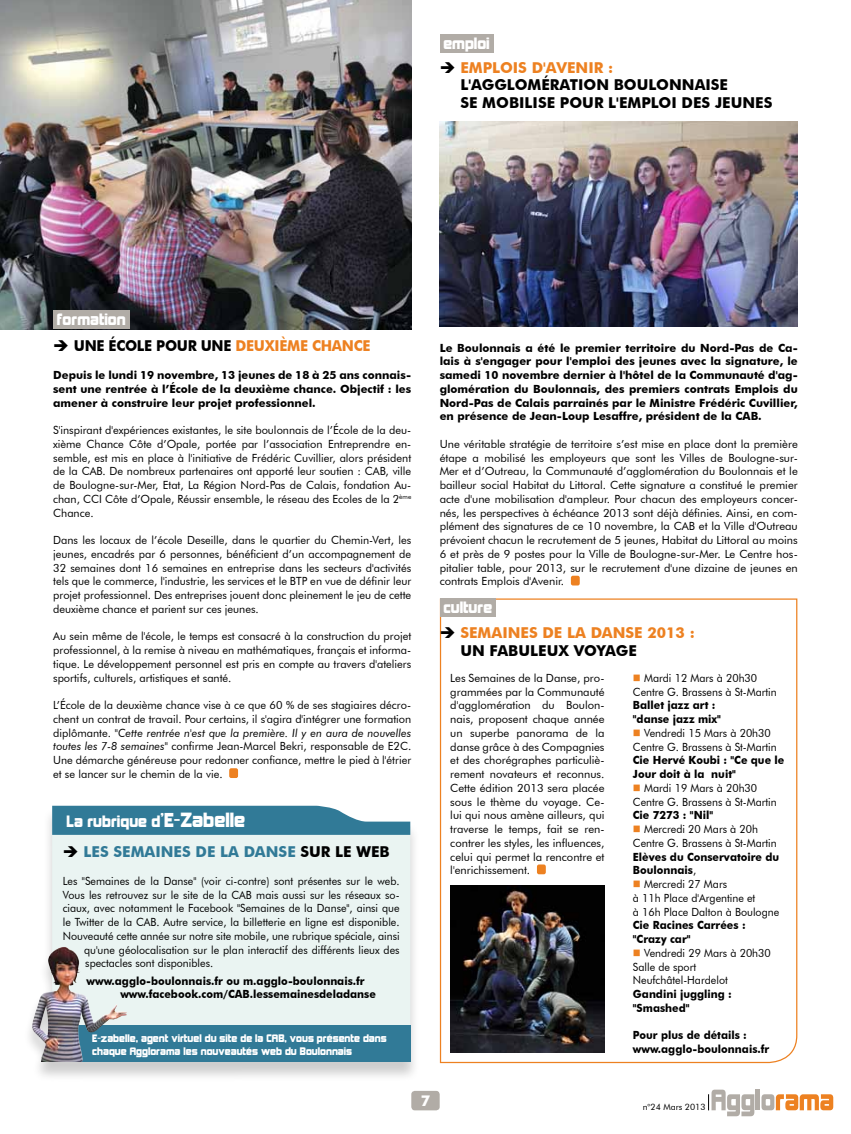
<style>
.page{position:relative;width:851px;height:1134px;background:#fff}
.page>*{position:absolute;margin:0;border:0;box-sizing:border-box;transform-origin:0 0}
.t1{font:700 15px "Futura BT";color:#000}
.t2{font:700 15px/17.5px "Futura BT";color:#ed8121}
.t3{font:15px "Kimberley";color:#fff}
.t4{font:700 15px "Futura BT";color:#317a97}
.t5{font:700 15px "Futura BT";letter-spacing:-.02em;color:#ed8121;scale:.95 1}
.t6{font:700 15px "Futura BT";color:#000;scale:.95 1}
.t7{font:700 15px "Futura BT";color:#fff}
.t8{font:11.25px/13.8px "Futura BT";color:#000;text-align:justify}
.t9{font:11.25px/13.8px "Futura BT";color:#000;scale:.95 1}
.t10{font:700 11.25px/13.8px "Futura BT";color:#000;text-align:justify}
.t11{font:700 11.25px/13.8px "Futura BT";color:#000;scale:.95 1}
.t12{font:10px/12.5px "Kimberley";color:#fff}
.t13{font:8.75px "Futura BT";color:#000}
.s1{color:#000}
.s2{font-style:italic}
.s3{font-size:18.75px}
.s4{color:#ed8121}
.s5{font-weight:400}
</style>
<div class="page">
<div style="left:755px;top:1089px;width:5px;height:21px;background:#b1aca6"></div>
<svg style="left:761px;top:1094px;width:72px;height:16px"></svg>
<svg style="left:708px;top:1089px;width:46px;height:27px"></svg>
<div style="left:411px;top:1091px;width:28px;height:19px;background:#b1aca6;border-radius:4px"></div>
<svg style="left:439px;top:598px;width:358px;height:466px"></svg>
<div style="left:570px;top:576px;width:9px;height:9px;background:#ed8121;border-radius:2px"></div>
<div style="left:537px;top:864px;width:8px;height:10px;background:#ed8121;border-radius:2px"></div>
<div style="left:440px;top:34px;width:53px;height:18px;background:#b1aca6"></div>
<div style="left:440px;top:598px;width:55px;height:19px;background:#b1aca6"></div>
<img style="left:439px;top:121px;width:358px;height:205px">
<img style="left:450px;top:886px;width:154px;height:166px">
<div style="left:22px;top:806px;width:397px;height:276px;background:#000;opacity:.2"></div>
<div style="left:52px;top:826px;width:358px;height:236px;background:#eaf4f2"></div>
<svg style="left:52px;top:806px;width:358px;height:29px;background:#4687a1"></svg>
<div style="left:52px;top:1026px;width:358px;height:36px;background:#317a97"></div>
<img style="left:32px;top:947px;width:90px;height:115px">
<div style="left:229px;top:768px;width:9px;height:10px;background:#ed8121;border-radius:2px"></div>
<img style="left:0;top:0;width:411px;height:329px">
<div style="left:53px;top:310px;width:76px;height:19px;background:#b1aca6"></div>
<svg style="left:455px;top:638px;width:15px;height:1px"></svg>
<h1 class="t3" style="left:443px;top:35px;width:48px">emploi</h1>
<h1 class="t2" style="left:439px;top:59px;width:117px"><span class="s1">➔</span> EMPLOIS D'AVENI</h1>
<h1 class="t2" style="left:593px;top:59px;width:21px">R :</h1>
<h1 class="t1" style="left:460px;top:76px;width:59px">L'agglom</h1>
<h1 class="t1" style="left:541px;top:76px;width:85px">ération boulo</h1>
<h1 class="t1" style="left:669px;top:76px;width:60px">nnaise</h1>
<h1 class="t1" style="left:460px;top:93px;width:35px">se mob</h1>
<h1 class="t1" style="left:519px;top:93px;width:63px">ilise pour</h1>
<h1 class="t1" style="left:608px;top:93px;width:166px">l'emploi des jeunes</h1>
<h1 class="t3" style="left:57px;top:311px;width:70px">formation</h1>
<h1 class="t6" style="left:53px;top:337px;width:78px">➔ Une écol</h1>
<h1 class="t6" style="left:144px;top:337px;width:34px">e pour</h1>
<h1 class="t5" style="left:201px;top:337px;width:180px"><span class="s1">une</span> deuxième chance</h1>
<p class="t10" style="left:53px;top:368px;width:359px">Depuis le lundi 19 novembre, 13 jeunes de 18 à 25 ans connais&shy;sent une rentrée à l’École de la deuxième chance. Objectif : les amener à construire leur projet professionnel.</p>
<p class="t8" style="left:53px;top:423px;width:359px">S'inspirant d'expériences existantes, le site boulonnais de l’École de la deu&shy;xième Chance Côte d’Opale, portée par l’association Entreprendre en&shy;semble, est mis en place à l'initiative de Frédéric Cuvillier, alors président de la CAB. De nombreux partenaires ont apporté leur soutien : CAB, ville de Boulogne-sur-Mer, Etat, La Région Nord-Pas de Calais, fondation Au&shy;chan, CCI Côte d’Opale, Réussir ensemble, le réseau des Ecoles de la 2<sup>ème </sup>Chance.</p>
<p class="t8" style="left:53px;top:533px;width:359px">Dans les locaux de l’école Deseille, dans le quartier du Chemin-Vert, les jeunes, encadrés par 6 personnes, bénéficient d’un accompagnement de 32 semaines dont 16 semaines en entreprise dans les secteurs d'activités tels que le commerce, l'industrie, les services et le BTP en vue de définir leur projet professionnel. Des entreprises jouent donc pleinement le jeu de cette deuxième chance et parient sur ces jeunes.</p>
<p class="t8" style="left:53px;top:629px;width:359px">Au sein même de l'école, le temps est consacré à la construction du projet professionnel, à la remise à niveau en mathématiques, français et informa&shy;tique. Le développement personnel est pris en compte au travers d'ateliers sportifs, culturels, artistiques et santé.</p>
<p class="t8" style="left:53px;top:698px;width:359px">L’École de la deuxième chance vise à ce que 60 % de ses stagiaires décro&shy;chent un contrat de travail. Pour certains, il s'agira d'intégrer une formation diplômante. <span class="s2">"Cette rentrée n'est que la première. Il y en aura de nouvelles toutes les 7-8 semaines"</span> confirme Jean-Marcel Bekri, responsable de E2C.<br>Une démarche généreuse pour redonner confiance, mettre le pied à l'étrier et se lancer sur le chemin de la vie.</p>
<h1 class="t3" style="left:66px;top:813px;width:180px">La rubrique d’<span class="s3">E-Zabelle</span></h1>
<h1 class="t4" style="left:63px;top:843px;width:326px"><span class="s1">➔</span> Les Semaines de la Danse <span class="s1">sur le web</span></h1>
<p class="t9" style="left:63px;top:874px;width:356px">Les "Semaines de la Danse" (voir ci-contre) sont présentes sur le web.</p>
<p class="t9" style="left:63px;top:888px;width:356px">Vous les retrouvez sur le site de la CAB mais aussi sur les réseaux so-</p>
<p class="t9" style="left:63px;top:901px;width:356px">ciaux, avec notamment le Facebook "Semaines de la Danse", ainsi que</p>
<p class="t9" style="left:63px;top:915px;width:356px">le Twitter de la CAB. Autre service, la billetterie en ligne est disponible.</p>
<p class="t9" style="left:63px;top:929px;width:356px">Nouveauté cette année sur notre site mobile, une rubrique spéciale, ainsi</p>
<p class="t9" style="left:84px;top:943px;width:333px">qu'une géolocalisation sur le plan interactif des différents lieux des</p>
<p class="t9" style="left:85px;top:956px;width:136px">spectacles sont disponibles.</p>
<p class="t11" style="left:120px;top:974px;width:270px;text-indent:-34px">www.agglo-boulonnais.fr ou m.agglo-boulonnais.fr www.facebook.com/CAB.lessemainesdeladanse</p>
<p class="t12" style="left:92px;top:1032px;width:296px">E-zabelle, agent virtuel du site de la CAB, vous présente dans chaque Agglorama les nouveautés web du Boulonnais</p>
<p class="t10" style="left:439px;top:341px;width:359px">Le Boulonnais a été le premier territoire du Nord-Pas de Ca&shy;lais à s'engager pour l'emploi des jeunes avec la signature, le samedi 10 novembre dernier à l'hôtel de la Communauté d'ag&shy;glomération du Boulonnais, des premiers contrats Emplois du Nord-Pas de Calais parrainés par le Ministre Frédéric Cuvillier, en présence de Jean-Loup Lesaffre, président de la CAB.</p>
<p class="t8" style="left:439px;top:437px;width:359px">Une véritable stratégie de territoire s’est mise en place dont la première étape a mobilisé les employeurs que sont les Villes de Boulogne-sur-Mer et d’Outreau, la Communauté d’agglomération du Boulonnais et le bailleur social Habitat du Littoral. Cette signature a constitué le premier acte d'une mobilisation d'ampleur. Pour chacun des employeurs concer&shy;nés, les perspectives à échéance 2013 sont déjà définies. Ainsi, en com&shy;plément des signatures de ce 10 novembre, la CAB et la Ville d'Outreau prévoient chacun le recrutement de 5 jeunes, Habitat du Littoral au moins 6 et près de 9 postes pour la Ville de Boulogne-sur-Mer. Le Centre hos&shy;pitalier table, pour 2013, sur le recrutement d'une dizaine de jeunes en contrats Emplois d'Avenir.</p>
<h1 class="t3" style="left:443px;top:599px;width:50px">culture</h1>
<h1 class="t2" style="left:460px;top:624px;width:236px;text-indent:-21px"><span class="s1">➔</span> semaines de la danse 2013 : <span class="s1">un fabul</span></h1>
<h1 class="t1" style="left:538px;top:641px;width:100px">eux voyage</h1>
<p class="t8" style="left:450px;top:671px;width:156px">Les Semaines de la Danse, pro&shy;grammées par la Communauté d'agglomération du Boulon&shy;nais, proposent chaque année un superbe panorama de la danse grâce à des Compagnies et des chorégraphes particuliè&shy;rement novateurs et reconnus.<br>Cette édition 2013 sera placée sous le thème du voyage. Ce&shy;lui qui nous amène ailleurs, qui traverse le temps, fait se ren&shy;contrer les styles, les influences, celui qui permet la rencontre et l'enrichissement.</p>
<p class="t9" style="left:632px;top:671px;width:153px"><span class="s4">■</span> Mardi 12 Mars à 20h30<br>Centre G. Brassens à St-Martin</p>
<p class="t11" style="left:632px;top:698px;width:94px">Ballet jazz art : "danse jazz mix"</p>
<p class="t9" style="left:632px;top:726px;width:153px"><span class="s4">■</span> Vendredi 15 Mars à 20h30<br>Centre G. Brassens à St-Martin</p>
<p class="t11" style="left:632px;top:753px;width:161px">Cie Hervé Koubi : "Ce que le<br>Jour doit à la nuit"</p>
<p class="t9" style="left:632px;top:781px;width:153px"><span class="s4">■</span> Mardi 19 Mars à 20h30<br>Centre G. Brassens à St-Martin</p>
<p class="t11" style="left:632px;top:808px;width:86px">Cie 7273 : "Nil"</p>
<p class="t9" style="left:632px;top:822px;width:153px"><span class="s4">■</span> Mercredi 20 Mars à 20h<br>Centre G. Brassens à St-Martin</p>
<p class="t11" style="left:632px;top:849px;width:155px">Elèves du Conservatoire du<br>Boulonnais<span class="s5">,</span></p>
<p class="t9" style="left:632px;top:877px;width:155px"><span class="s4">■</span> Mercredi 27 Mars<br>à 11h Place d'Argentine et<br>à 16h Place Dalton à Boulogne</p>
<p class="t11" style="left:632px;top:918px;width:120px">Cie Racines Carrées : "Crazy car"</p>
<p class="t9" style="left:632px;top:946px;width:147px"><span class="s4">■</span> Vendredi 29 Mars à 20h30<br>Salle de sport<br>Neufchâtel-Hardelot</p>
<p class="t11" style="left:632px;top:987px;width:106px">Gandini juggling : "Smashed"</p>
<p class="t11" style="left:632px;top:1028px;width:145px">Pour plus de détails : www.agglo-boulonnais.fr</p>
<h1 class="t7" style="left:421px;top:1092px;width:11px">7</h1>
<p class="t13" style="left:642px;top:1102px;width:64px">n°24 Mars 2013</p>
</div>
